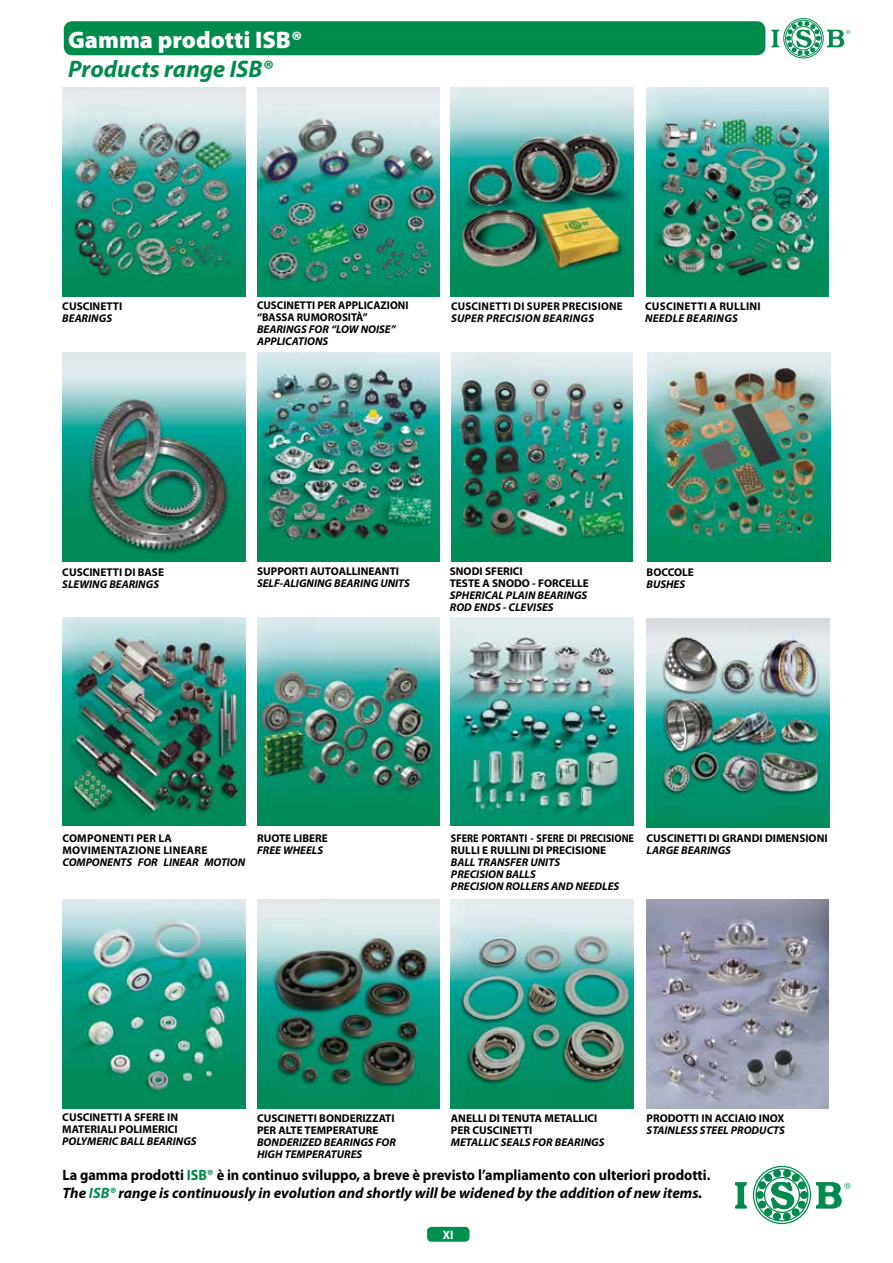
<style>
.page{position:relative;width:893px;height:1263px;background:#fff}
.page>*{position:absolute;margin:0;border:0;box-sizing:border-box;transform-origin:0 0}
.t1{font:900 24px "Myriad Pro";color:#fff}
.t2{font:italic 700 24px "Myriad Pro";color:#008a4c}
.t3{font:700 15px/18px "Myriad Pro";color:#000;scale:.95 1}
.t4{font:700 12px "Myriad Pro";color:#fff}
.t5{font:italic 700 11.25px/12px "Myriad Pro";color:#000}
.t6{font:700 11.25px/12px "Myriad Pro";color:#000}
.t7{font:700 11.25px/12px "Myriad Pro";letter-spacing:.02em;color:#000}
.t8{font:700 11.25px/12px "Myriad Pro";color:#000;scale:.9 1}
.t9{font:italic 700 11.25px "Myriad Pro";letter-spacing:.02em;color:#000}
.s1{color:#008a4c}
.s2{font-style:italic}
.s3{font-style:italic;color:#008a4c}
</style>
<div class="page">
<svg style="left:771px;top:30px;width:8px;height:17px"></svg>
<div style="left:785px;top:20px;width:37px;height:37px;border:1px solid #008a4c;border-radius:50%"></div>
<div style="left:783px;top:18px;width:41px;height:40px;border:1px solid #008a4c;border-radius:50%"></div>
<svg style="left:786px;top:21px;width:35px;height:34px"></svg>
<svg style="left:827px;top:30px;width:23px;height:17px"></svg>
<div style="left:64px;top:21px;width:701px;height:34px;background:#008a4c;border-radius:9px"></div>
<div style="left:427px;top:1227px;width:43px;height:15px;background:#008f4f;border-radius:4px"></div>
<svg style="left:735px;top:1165px;width:115px;height:60px"></svg>
<img style="left:648px;top:353px;width:183px;height:209px">
<img style="left:647px;top:618px;width:183px;height:209px">
<img style="left:62px;top:353px;width:183px;height:209px">
<img style="left:451px;top:899px;width:183px;height:209px">
<img style="left:257px;top:899px;width:183px;height:209px">
<img style="left:62px;top:617px;width:183px;height:209px">
<img style="left:257px;top:617px;width:183px;height:209px">
<img style="left:647px;top:899px;width:181px;height:209px">
<img style="left:451px;top:617px;width:183px;height:209px">
<img style="left:62px;top:87px;width:183px;height:209px">
<img style="left:647px;top:87px;width:181px;height:209px">
<img style="left:451px;top:352px;width:182px;height:209px">
<img style="left:451px;top:87px;width:183px;height:209px">
<img style="left:257px;top:352px;width:183px;height:209px">
<img style="left:257px;top:87px;width:183px;height:209px">
<img style="left:62px;top:899px;width:183px;height:209px">
<h1 class="t1" style="left:68px;top:26px;width:236px">Gamma prodotti ISB®</h1>
<h1 class="t2" style="left:68px;top:55px;width:206px">Products range ISB®</h1>
<p class="t6" style="left:62px;top:300px;width:61px">CUSCINETTI</p>
<p class="t5" style="left:62px;top:312px;width:51px">BEARINGS</p>
<p class="t6" style="left:257px;top:299px;width:153px">CUSCINETTI PER APPLICAZIONI “BASSA RUMOROSITÀ”</p>
<p class="t5" style="left:257px;top:324px;width:140px">BEARINGS FOR “LOW NOISE”<br>APPLICATIONS</p>
<p class="t7" style="left:451px;top:300px;width:173px">CUSCINETTI DI SUPER PRECISIONE</p>
<p class="t9" style="left:451px;top:312px;width:145px">SUPER PRECISION BEARINGS</p>
<p class="t7" style="left:645px;top:300px;width:117px">CUSCINETTI A RULLINI</p>
<p class="t9" style="left:645px;top:312px;width:94px">NEEDLE BEARINGS</p>
<p class="t6" style="left:62px;top:566px;width:103px">CUSCINETTI DI BASE</p>
<p class="t5" style="left:62px;top:578px;width:98px">SLEWING BEARINGS</p>
<p class="t6" style="left:257px;top:565px;width:143px">SUPPORTI AUTOALLINEANTI</p>
<p class="t5" style="left:257px;top:577px;width:154px">SELF-ALIGNING BEARING UNITS</p>
<p class="t6" style="left:450px;top:565px;width:141px">SNODI SFERICI<br>TESTE A SNODO - FORCELLE</p>
<p class="t5" style="left:450px;top:589px;width:139px">SPHERICAL PLAIN BEARINGS<br>ROD ENDS - CLEVISES</p>
<p class="t6" style="left:647px;top:566px;width:49px">BOCCOLE</p>
<p class="t5" style="left:647px;top:578px;width:40px">BUSHES</p>
<p class="t7" style="left:62px;top:832px;width:147px">COMPONENTI PER LA<br>MOVIMENTAZIONE LINEARE</p>
<p class="t5" style="left:62px;top:856px;width:184px">COMPONENTS FOR LINEAR MOTION</p>
<p class="t6" style="left:257px;top:832px;width:72px">RUOTE LIBERE</p>
<p class="t5" style="left:257px;top:844px;width:68px">FREE WHEELS</p>
<p class="t8" style="left:451px;top:832px;width:205px">SFERE PORTANTI - SFERE DI PRECISIONE<br>RULLI E RULLINI DI PRECISIONE</p>
<p class="t5" style="left:451px;top:856px;width:170px">BALL TRANSFER UNITS<br>PRECISION BALLS<br>PRECISION ROLLERS AND NEEDLES</p>
<p class="t6" style="left:647px;top:832px;width:183px">CUSCINETTI DI GRANDI DIMENSIONI</p>
<p class="t5" style="left:647px;top:844px;width:86px">LARGE BEARINGS</p>
<p class="t6" style="left:62px;top:1111px;width:117px">CUSCINETTI A SFERE IN<br>MATERIALI POLIMERICI</p>
<p class="t5" style="left:62px;top:1135px;width:136px">POLYMERIC BALL BEARINGS</p>
<p class="t6" style="left:257px;top:1112px;width:139px">CUSCINETTI BONDERIZZATI<br>PER ALTE TEMPERATURE</p>
<p class="t5" style="left:257px;top:1136px;width:140px">BONDERIZED BEARINGS FOR<br>HIGH TEMPERATURES</p>
<p class="t6" style="left:451px;top:1112px;width:148px">ANELLI DI TENUTA METALLICI<br>PER CUSCINETTI</p>
<p class="t5" style="left:451px;top:1136px;width:155px">METALLIC SEALS FOR BEARINGS</p>
<p class="t6" style="left:647px;top:1112px;width:139px">PRODOTTI IN ACCIAIO INOX</p>
<p class="t5" style="left:647px;top:1124px;width:140px">STAINLESS STEEL PRODUCTS</p>
<h2 class="t3" style="left:62px;top:1166px;width:684px">La gamma prodotti <span class="s1">ISB®</span> è in continuo sviluppo, a breve è previsto l’ampliamento con ulteriori prodotti.<br><span class="s2">The</span> <span class="s3">ISB®</span> <span class="s2">range is continuously in evolution and shortly will be widened by the addition of new items.</span></h2>
<p class="t4" style="left:443px;top:1228px;width:12px">XI</p>
</div>
